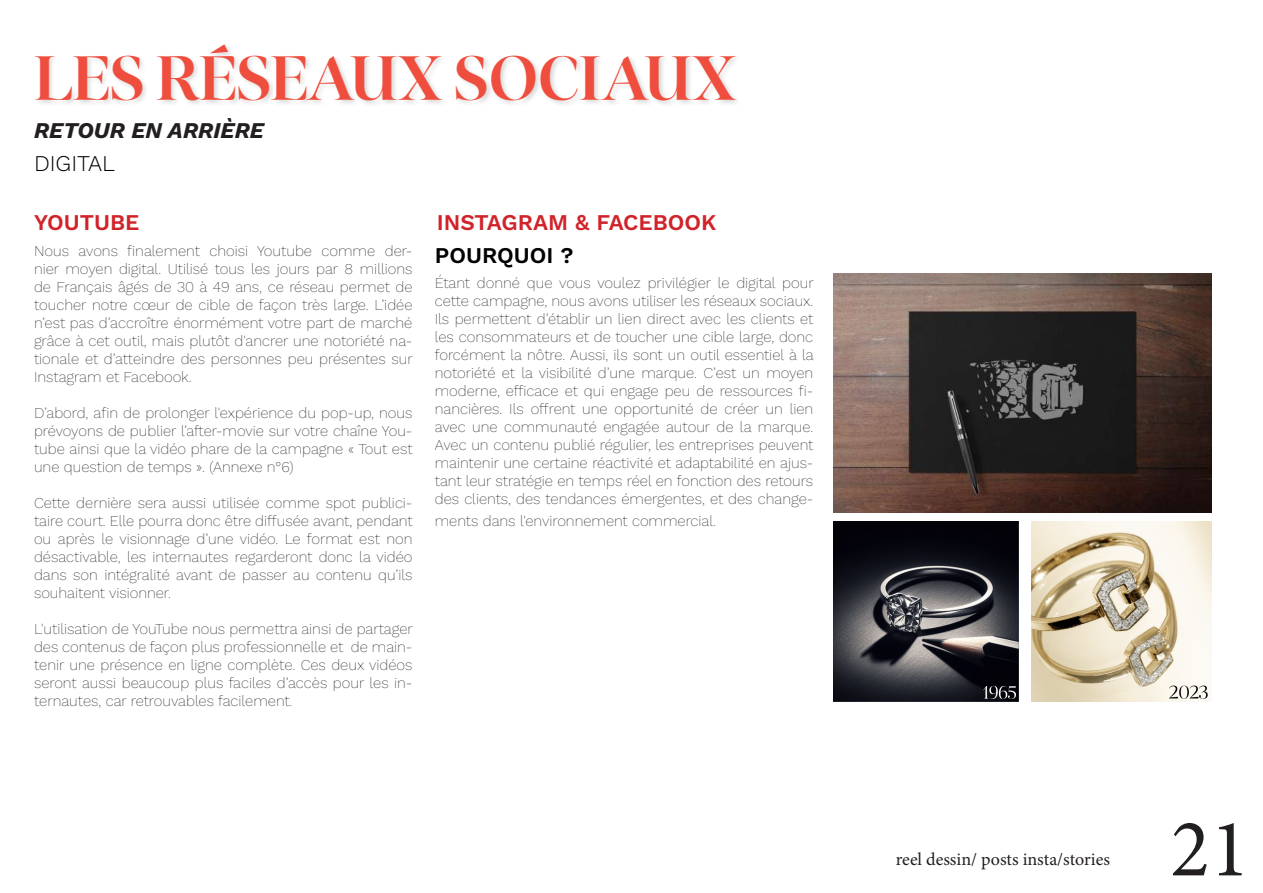
<style>
.page{position:relative;width:1263px;height:893px;background:#fff}
.page>*{position:absolute;margin:0;border:0;box-sizing:border-box;transform-origin:0 0}
.t1{font:82.5px "Minion Pro";color:#231f20}
.t2{font:800 45px "Megafield";letter-spacing:-.005em;color:#ef4d3d}
.t3{font:600 22.5px "Work Sans";color:#d1232a}
.t4{font:italic 700 22.5px "Work Sans";color:#231f20}
.t5{font:600 22.5px "Work Sans";color:#000}
.t6{font:300 22.5px "Work Sans";color:#000}
.t7{font:18px "Minion Pro";color:#231f20}
.t8{font:200 15px/18px "Work Sans";color:#231f20;text-align:justify}
</style>
<div class="page">
<div style="left:33px;top:43px;width:710px;height:64px;background:#231f20;opacity:.17"></div>
<img style="left:833px;top:274px;width:379px;height:239px">
<img style="left:1031px;top:522px;width:181px;height:179px">
<img style="left:833px;top:521px;width:185px;height:181px">
<h2 class="t2" style="left:34px;top:58px;width:705px">LES RÉSEAUX SOCIAUX</h2>
<h3 class="t4" style="left:34px;top:114px;width:232px">RETOUR EN ARRIÈRE</h3>
<h3 class="t6" style="left:34px;top:147px;width:82px">DIGITAL</h3>
<h3 class="t3" style="left:34px;top:206px;width:107px">YOUTUBE</h3>
<p class="t8" style="left:34px;top:241px;width:380px">Nous avons finalement choisi Youtube comme der&shy;nier moyen digital. Utilisé tous les jours par 8 millions de Français âgés de 30 à 49 ans, ce réseau permet de toucher notre cœur de cible de façon très large. L’idée n’est pas d’accroître énormément votre part de marché grâce à cet outil, mais plutôt d'ancrer une notoriété na&shy;tionale et d’atteindre des personnes peu présentes sur Instagram et Facebook.</p>
<p class="t8" style="left:34px;top:403px;width:380px">D’abord, afin de prolonger l'expérience du pop-up, nous prévoyons de publier l’after-movie sur votre chaîne You&shy;tube ainsi que la vidéo phare de la campagne « Tout est une question de temps ». (Annexe n°6)</p>
<p class="t8" style="left:34px;top:493px;width:380px">Cette dernière sera aussi utilisée comme spot publici&shy;taire court. Elle pourra donc être diffusée avant, pendant ou après le visionnage d’une vidéo. Le format est non désactivable, les internautes regarderont donc la vidéo dans son intégralité avant de passer au contenu qu’ils souhaitent visionner.</p>
<p class="t8" style="left:34px;top:619px;width:380px">L'utilisation de YouTube nous permettra ainsi de partager des contenus de façon plus professionnelle et de main&shy;tenir une présence en ligne complète. Ces deux vidéos seront aussi beaucoup plus faciles d’accès pour les in&shy;ternautes, car retrouvables facilement.</p>
<h3 class="t3" style="left:437px;top:206px;width:281px">INSTAGRAM &amp; FACEBOOK</h3>
<h3 class="t5" style="left:435px;top:238px;width:140px">POURQUOI ?</h3>
<p class="t8" style="left:435px;top:273px;width:380px">Étant donné que vous voulez privilégier le digital pour cette campagne, nous avons utiliser les réseaux sociaux.<br>Ils permettent d’établir un lien direct avec les clients et les consommateurs et de toucher une cible large, donc forcément la nôtre. Aussi, ils sont un outil essentiel à la notoriété et la visibilité d’une marque. C’est un moyen moderne, efficace et qui engage peu de ressources fi&shy;nancières. Ils offrent une opportunité de créer un lien avec une communauté engagée autour de la marque.<br>Avec un contenu publié régulier, les entreprises peuvent maintenir une certaine réactivité et adaptabilité en ajus&shy;tant leur stratégie en temps réel en fonction des retours des clients, des tendances émergentes, et des change-</p>
<p class="t8" style="left:435px;top:511px;width:283px">ments dans l'environnement commercial.</p>
<p class="t7" style="left:896px;top:847px;width:216px">reel dessin/ posts insta/stories</p>
<h1 class="t1" style="left:1170px;top:794px;width:81px">21</h1>
</div>
